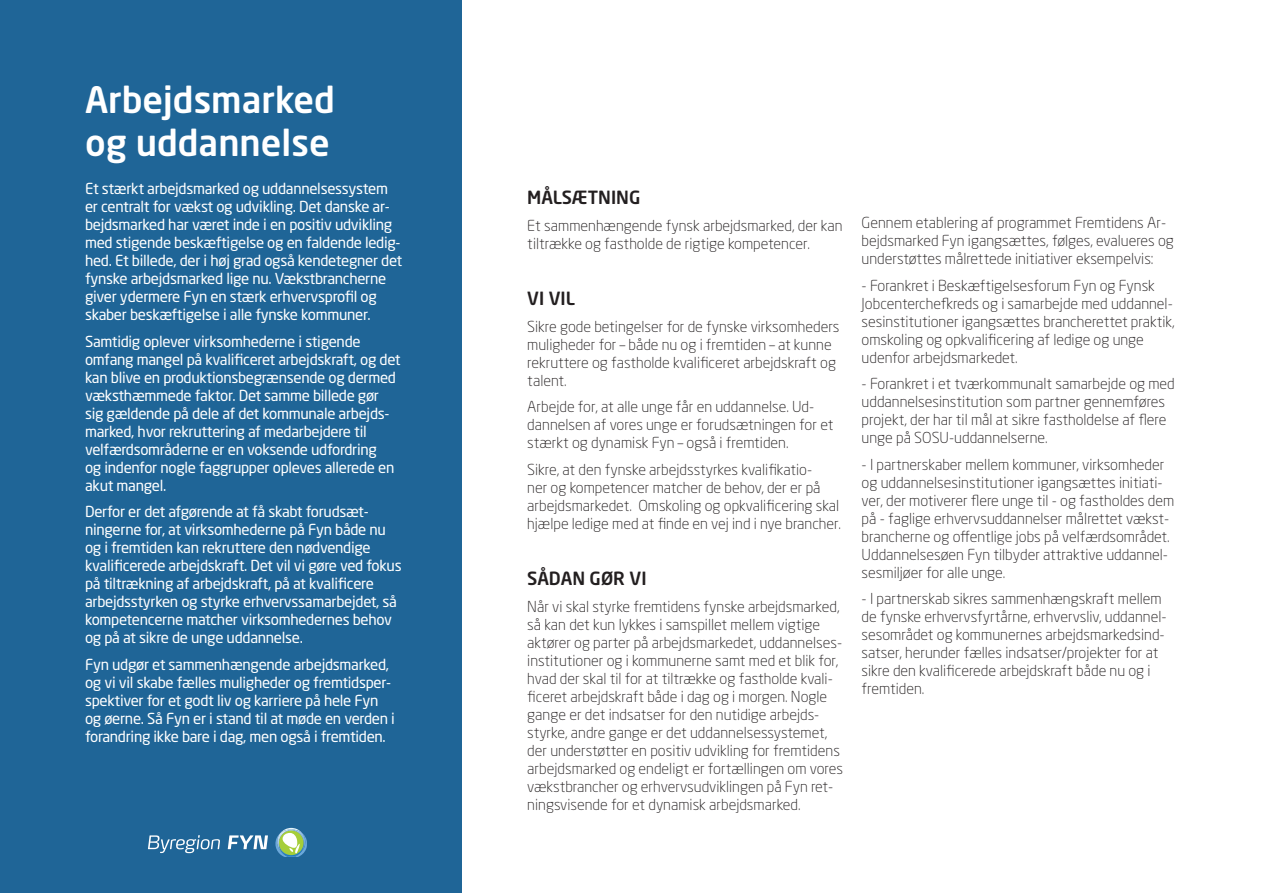
<style>
.page{position:relative;width:1263px;height:893px;background:#fff}
.page>*{position:absolute;margin:0;border:0;box-sizing:border-box;transform-origin:0 0}
.t1{font:500 36px "Neo Sans Std";color:#fff}
.Afsnitsformat_1{font:500 18px "Neo Sans Std";color:#231f20}
.t2{font:300 15px/18px "Neo Sans Std";color:#231f20}
.t3{font:15px/18px "Neo Sans Std";letter-spacing:-.02em;color:#fff}
</style>
<div class="page">
<div style="left:0;top:0;width:461px;height:893px;background:#1f6597"></div>
<svg style="left:148px;top:835px;width:72px;height:18px"></svg>
<svg style="left:228px;top:835px;width:40px;height:14px"></svg>
<svg style="left:275px;top:828px;width:32px;height:29px"></svg>
<p class="t1" style="left:85px;top:77px;width:251px">Arbejdsmarked</p>
<p class="t1" style="left:85px;top:120px;width:246px">og uddannelse</p>
<p class="t3" style="left:85px;top:180px;width:319px">Et stærkt arbejdsmarked og uddannelsessystem er centralt for vækst og udvikling. Det danske ar&shy;bejdsmarked har været inde i en positiv udvikling med stigende beskæftigelse og en faldende ledig&shy;hed. Et billede, der i høj grad også kendetegner det fynske arbejdsmarked lige nu. Vækstbrancherne giver ydermere Fyn en stærk erhvervsprofil og skaber beskæftigelse i alle fynske kommuner.</p>
<p class="t3" style="left:85px;top:332px;width:317px">Samtidig oplever virksomhederne i stigende omfang mangel på kvalificeret arbejdskraft, og det kan blive en produktionsbegrænsende og dermed væksthæmmede faktor. Det samme billede gør sig gældende på dele af det kommunale arbejds&shy;marked, hvor rekruttering af medarbejdere til velfærdsområderne er en voksende udfordring<br>og indenfor nogle faggrupper opleves allerede en akut mangel.</p>
<p class="t3" style="left:85px;top:503px;width:318px">Derfor er det afgørende at få skabt forudsæt&shy;ningerne for, at virksomhederne på Fyn både nu og i fremtiden kan rekruttere den nødvendige kvalificerede arbejdskraft. Det vil vi gøre ved fokus på tiltrækning af arbejdskraft, på at kvalificere arbejdsstyrken og styrke erhvervssamarbejdet, så kompetencerne matcher virksomhedernes behov og på at sikre de unge uddannelse.</p>
<p class="t3" style="left:85px;top:655px;width:311px">Fyn udgør et sammenhængende arbejdsmarked, og vi vil skabe fælles muligheder og fremtidsper&shy;spektiver for et godt liv og karriere på hele Fyn og øerne. Så Fyn er i stand til at møde en verden i forandring ikke bare i dag, men også i fremtiden.</p>
<p class="Afsnitsformat_1" style="left:527px;top:186px;width:115px">MÅLSÆTNING</p>
<p class="t2" style="left:527px;top:216px;width:317px">Et sammenhængende fynsk arbejdsmarked, der kan tiltrække og fastholde de rigtige kompetencer.</p>
<p class="Afsnitsformat_1" style="left:527px;top:287px;width:49px">VI VIL</p>
<p class="t2" style="left:527px;top:317px;width:314px">Sikre gode betingelser for de fynske virksomheders muligheder for – både nu og i fremtiden – at kunne rekruttere og fastholde kvalificeret arbejdskraft og talent.</p>
<p class="t2" style="left:527px;top:398px;width:308px">Arbejde for, at alle unge får en uddannelse. Ud&shy;dannelsen af vores unge er forudsætningen for et stærkt og dynamisk Fyn – også i fremtiden.</p>
<p class="t2" style="left:527px;top:460px;width:315px">Sikre, at den fynske arbejdsstyrkes kvalifikatio-<br>ner og kompetencer matcher de behov, der er på arbejdsmarkedet. Omskoling og opkvalificering skal hjælpe ledige med at finde en vej ind i nye brancher.</p>
<p class="Afsnitsformat_1" style="left:527px;top:567px;width:121px">SÅDAN GØR VI</p>
<p class="t2" style="left:527px;top:597px;width:317px">Når vi skal styrke fremtidens fynske arbejdsmarked, så kan det kun lykkes i samspillet mellem vigtige aktører og parter på arbejdsmarkedet, uddannelses&shy;institutioner og i kommunerne samt med et blik for, hvad der skal til for at tiltrække og fastholde kvali&shy;ficeret arbejdskraft både i dag og i morgen. Nogle gange er det indsatser for den nutidige arbejds&shy;styrke, andre gange er det uddannelsessystemet, der understøtter en positiv udvikling for fremtidens arbejdsmarked og endeligt er fortællingen om vores vækstbrancher og erhvervsudviklingen på Fyn ret&shy;ningsvisende for et dynamisk arbejdsmarked.</p>
<p class="t2" style="left:862px;top:214px;width:314px">Gennem etablering af programmet Fremtidens Ar&shy;bejdsmarked Fyn igangsættes, følges, evalueres og understøttes målrettede initiativer eksempelvis:</p>
<p class="t2" style="left:862px;top:276px;width:314px">- Forankret i Beskæftigelsesforum Fyn og Fynsk Jobcenterchefkreds og i samarbejde med uddannel&shy;sesinstitutioner igangsættes brancherettet praktik, omskoling og opkvalificering af ledige og unge udenfor arbejdsmarkedet.</p>
<p class="t2" style="left:862px;top:375px;width:315px">- Forankret i et tværkommunalt samarbejde og med uddannelsesinstitution som partner gennemføres projekt, der har til mål at sikre fastholdelse af flere unge på SOSU-uddannelserne.</p>
<p class="t2" style="left:862px;top:455px;width:314px">- I partnerskaber mellem kommuner, virksomheder og uddannelsesinstitutioner igangsættes initiati&shy;ver, der motiverer flere unge til - og fastholdes dem på - faglige erhvervsuddannelser målrettet vækst&shy;brancherne og offentlige jobs på velfærdsområdet.<br>Uddannelsesøen Fyn tilbyder attraktive uddannel&shy;sesmiljøer for alle unge.</p>
<p class="t2" style="left:862px;top:590px;width:306px">- I partnerskab sikres sammenhængskraft mellem de fynske erhvervsfyrtårne, erhvervsliv, uddannel&shy;sesområdet og kommunernes arbejdsmarkedsind&shy;satser, herunder fælles indsatser/projekter for at sikre den kvalificerede arbejdskraft både nu og i fremtiden.</p>
</div>
